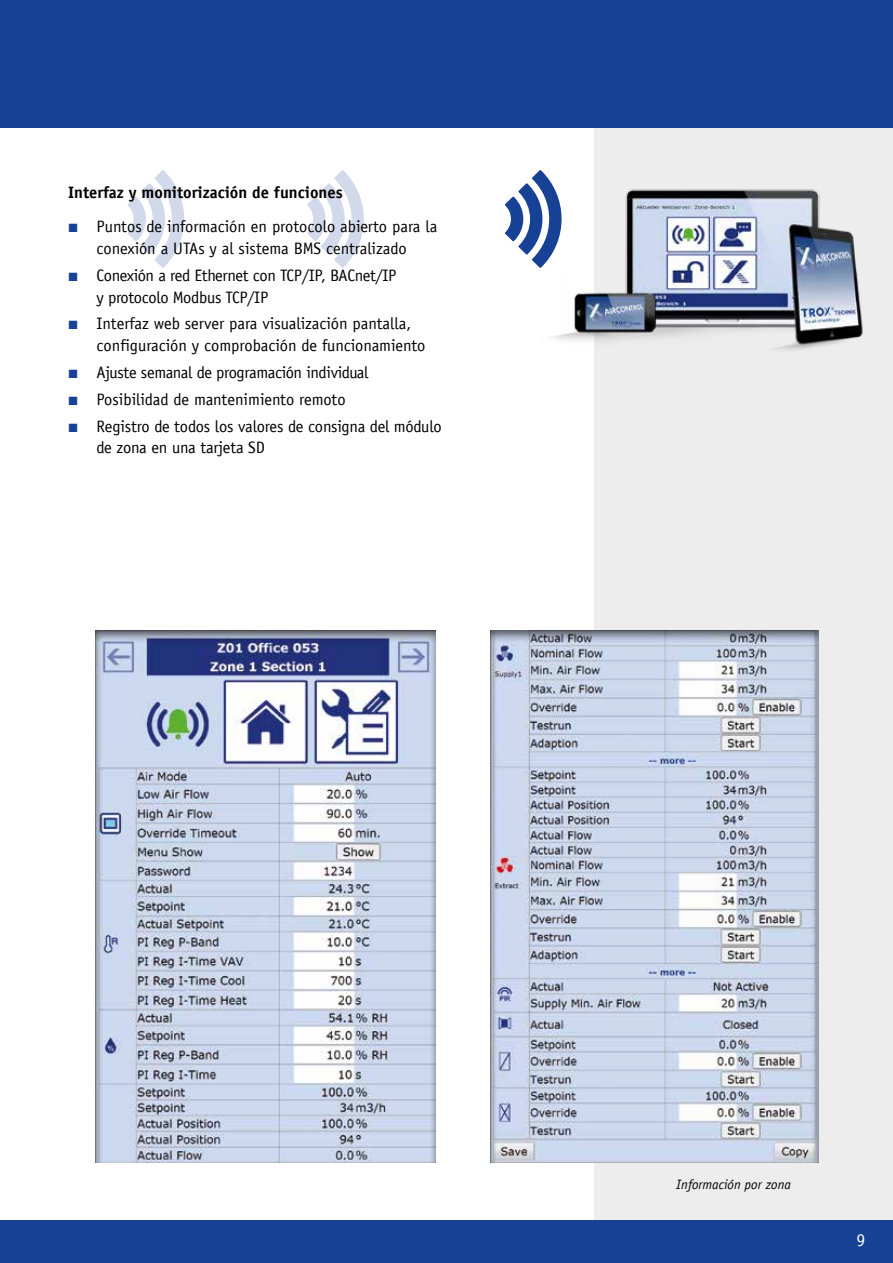
<style>
.page{position:relative;width:893px;height:1263px;background:#fff}
.page>*{position:absolute;margin:0;border:0;box-sizing:border-box;transform-origin:0 0}
.t1{font:18px "TROX Officina Sans";color:#fff}
.t2{font:16.5px/21.9px "TROX Officina Sans";letter-spacing:-.01em;color:#000}
.t3{font:700 16.5px "TROX Officina Sans";color:#000}
.t4{font:italic 13.5px "TROX Officina Sans";color:#000}
.s1{font-family:"TROX Helvetica";font-size:12px;color:#164194}
</style>
<div class="page">
<div style="left:594px;top:127px;width:299px;height:1093px;background:#ededed"></div>
<svg style="left:128px;top:170px;width:56px;height:98px"></svg>
<svg style="left:307px;top:170px;width:57px;height:98px"></svg>
<img style="left:551px;top:189px;width:312px;height:161px">
<svg style="left:505px;top:170px;width:57px;height:98px"></svg>
<div style="left:0;top:0;width:893px;height:128px;background:#164194"></div>
<div style="left:0;top:1220px;width:893px;height:43px;background:#164194"></div>
<div style="left:95px;top:630px;width:343px;height:532px;background:#000;opacity:.6"></div>
<div style="left:483px;top:629px;width:342px;height:534px;background:#000;opacity:.6"></div>
<p class="t3" style="left:68px;top:182px;width:276px">Interfaz y monitorización de funciones</p>
<p class="t2" style="left:68px;top:216px;width:371px;text-align:center"><span class="s1">■</span> Puntos de información en protocolo abierto para la conexión a UTAs y al sistema BMS centralizado</p>
<p class="t2" style="left:97px;top:264px;width:302px;text-indent:-28px"><span class="s1">■</span> Conexión a red Ethernet con TCP/IP, BACnet/IP y protocolo Modbus TCP/IP</p>
<p class="t2" style="left:97px;top:313px;width:330px;text-indent:-28px"><span class="s1">■</span> Interfaz web server para visualización pantalla, configuración y comprobación de funcionamiento</p>
<p class="t2" style="left:68px;top:361px;width:302px"><span class="s1">■</span> Ajuste semanal de programación individual</p>
<p class="t2" style="left:68px;top:388px;width:279px"><span class="s1">■</span> Posibilidad de mantenimiento remoto</p>
<p class="t2" style="left:97px;top:415px;width:347px;text-indent:-28px"><span class="s1">■</span> Registro de todos los valores de consigna del módulo de zona en una tarjeta SD</p>
<p class="t4" style="left:676px;top:1176px;width:116px">Información por zona</p>
<p class="t1" style="left:857px;top:1229px;width:10px">9</p>
</div>
